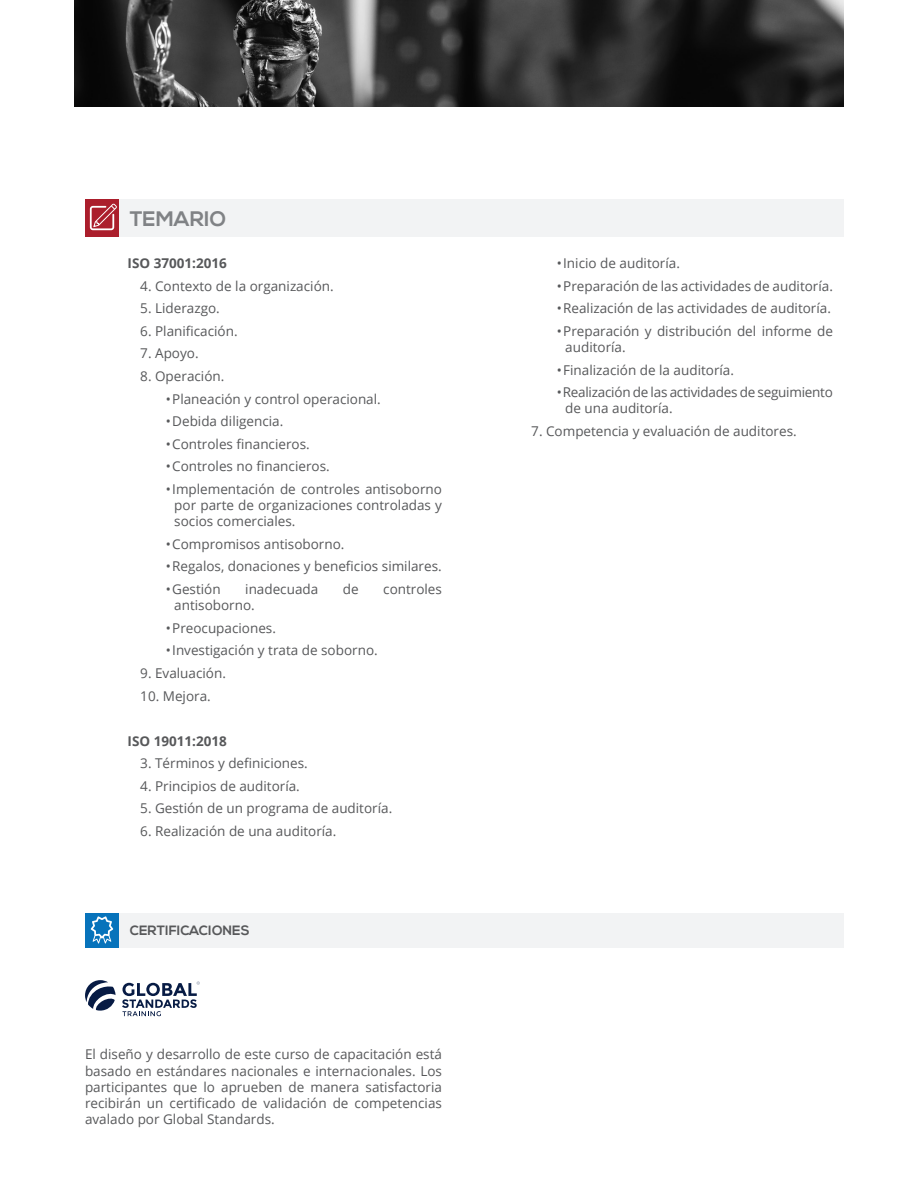
<style>
.page{position:relative;width:918px;height:1188px;background:#fff}
.page>*{position:absolute;margin:0;border:0;box-sizing:border-box;transform-origin:0 0}
.t1{font:700 21px "Nexa";color:#808285}
.Textos{font:13.5px/16.2px "Open Sans";color:#57585a;text-align:justify}
.Textos-2{font:13.5px/16.2px "Open Sans";letter-spacing:-.02em;color:#57585a}
.Textos-3{font:700 13.5px "Open Sans";color:#57585a}
.t2{font:700 13.5px "Nexa";color:#57585a}
</style>
<div class="page">
<img style="left:74px;top:0;width:770px;height:106px">
<div style="left:85px;top:200px;width:34px;height:37px;background:#ab1e2c"></div>
<div style="left:119px;top:200px;width:725px;height:37px;background:#f2f3f4"></div>
<svg style="left:90px;top:204px;width:27px;height:26px"></svg>
<div style="left:85px;top:913px;width:34px;height:34px;background:#0773bb"></div>
<div style="left:119px;top:913px;width:725px;height:34px;background:#f2f3f4"></div>
<svg style="left:91px;top:916px;width:22px;height:28px"></svg>
<svg style="left:85px;top:980px;width:31px;height:31px"></svg>
<svg style="left:122px;top:982px;width:78px;height:34px"></svg>
<p class="t1" style="left:130px;top:207px;width:98px">TEMARIO</p>
<p class="Textos-3" style="left:128px;top:254px;width:101px">ISO 37001:2016</p>
<p class="Textos" style="left:140px;top:277px;width:195px">4. Contexto de la organización.</p>
<p class="Textos" style="left:140px;top:300px;width:81px">5. Liderazgo.</p>
<p class="Textos" style="left:140px;top:323px;width:99px">6. Planificación.</p>
<p class="Textos" style="left:140px;top:345px;width:60px">7. Apoyo.</p>
<p class="Textos" style="left:140px;top:368px;width:86px">8. Operación.</p>
<p class="Textos" style="left:166px;top:390px;width:216px">• Planeación y control operacional.</p>
<p class="Textos" style="left:166px;top:413px;width:119px">• Debida diligencia.</p>
<p class="Textos" style="left:166px;top:435px;width:145px">• Controles financieros.</p>
<p class="Textos" style="left:166px;top:458px;width:165px">• Controles no financieros.</p>
<p class="Textos" style="left:174px;top:481px;width:269px;text-indent:-9px">• Implementación de controles antisoborno por parte de organizaciones controladas y socios comerciales.</p>
<p class="Textos" style="left:166px;top:536px;width:180px">• Compromisos antisoborno.</p>
<p class="Textos" style="left:166px;top:558px;width:277px">• Regalos, donaciones y beneficios similares.</p>
<p class="Textos" style="left:166px;top:581px;width:56px">• Gestión</p>
<p class="Textos" style="left:245px;top:581px;width:75px">inadecuada</p>
<p class="Textos" style="left:343px;top:581px;width:17px">de</p>
<p class="Textos" style="left:383px;top:581px;width:60px">controles</p>
<p class="Textos" style="left:174px;top:597px;width:82px">antisoborno.</p>
<p class="Textos" style="left:166px;top:620px;width:112px">• Preocupaciones.</p>
<p class="Textos" style="left:166px;top:642px;width:213px">• Investigación y trata de soborno.</p>
<p class="Textos" style="left:140px;top:665px;width:87px">9. Evaluación.</p>
<p class="Textos" style="left:140px;top:687px;width:72px">10. Mejora.</p>
<p class="Textos-3" style="left:128px;top:731px;width:101px">ISO 19011:2018</p>
<p class="Textos" style="left:140px;top:755px;width:169px">3. Términos y definiciones.</p>
<p class="Textos" style="left:140px;top:778px;width:161px">4. Principios de auditoría.</p>
<p class="Textos" style="left:140px;top:800px;width:253px">5. Gestión de un programa de auditoría.</p>
<p class="Textos" style="left:140px;top:823px;width:198px">6. Realización de una auditoría.</p>
<p class="t2" style="left:130px;top:923px;width:122px">CERTIFICACIONES</p>
<p class="Textos" style="left:85px;top:1046px;width:358px">El diseño y desarrollo de este curso de capacitación está basado en estándares nacionales e internacionales. Los participantes que lo aprueben de manera satisfactoria recibirán un certificado de validación de competencias avalado por Global Standards.</p>
<p class="Textos" style="left:557px;top:255px;width:125px">• Inicio de auditoría.</p>
<p class="Textos" style="left:557px;top:277px;width:278px">• Preparación de las actividades de auditoría.</p>
<p class="Textos" style="left:557px;top:300px;width:276px">• Realización de las actividades de auditoría.</p>
<p class="Textos" style="left:565px;top:323px;width:269px;text-indent:-9px">• Preparación y distribución del informe de auditoría.</p>
<p class="Textos" style="left:557px;top:361px;width:179px">• Finalización de la auditoría.</p>
<p class="Textos-2" style="left:565px;top:384px;width:269px;text-indent:-9px">• Realización de las actividades de seguimiento de una auditoría.</p>
<p class="Textos" style="left:531px;top:423px;width:267px">7. Competencia y evaluación de auditores.</p>
</div>
